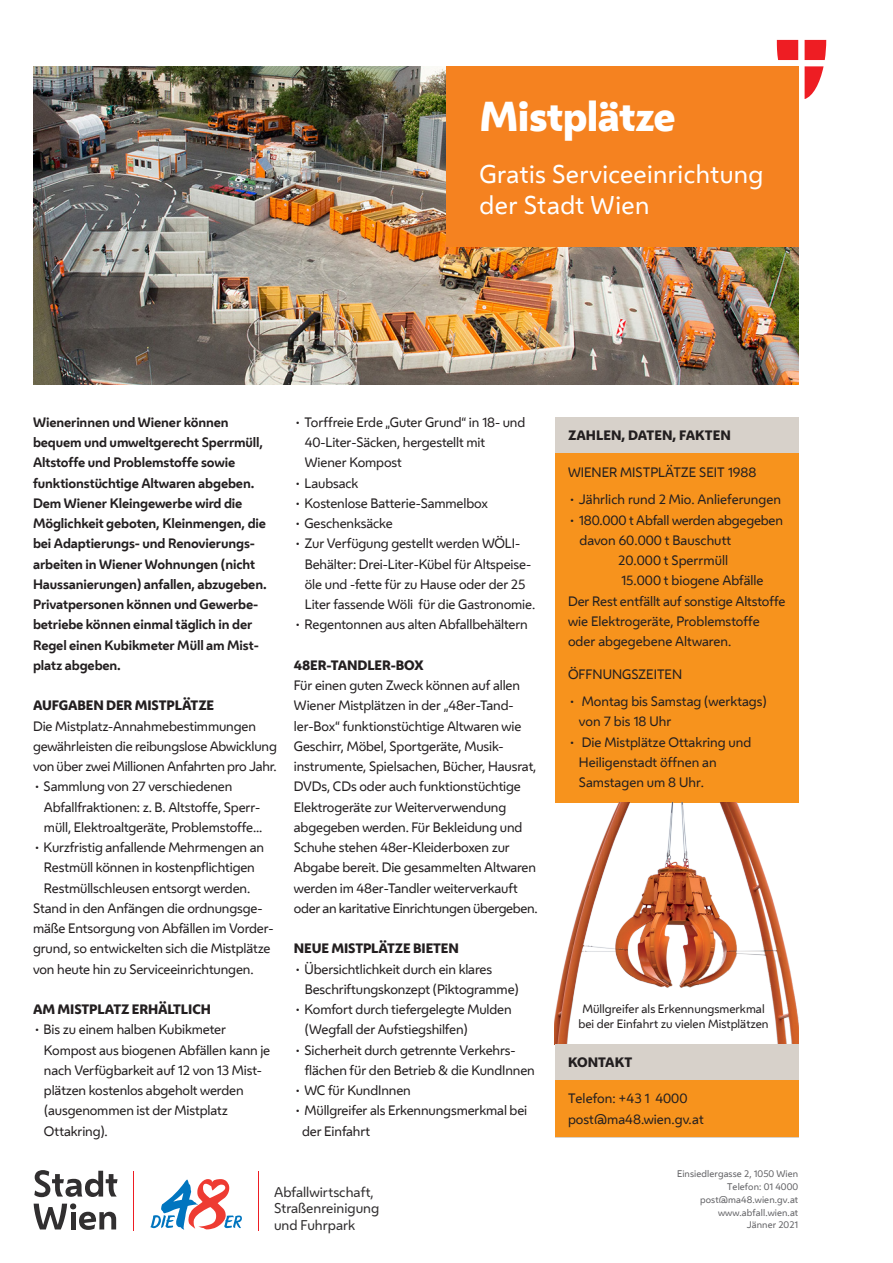
<style>
.page{position:relative;width:893px;height:1263px;background:#fff}
.page>*{position:absolute;margin:0;border:0;box-sizing:border-box;transform-origin:0 0}
.t1{font:800 39px "Wiener Melange";letter-spacing:-.015em;color:#fff}
.t2{font:24px/31.5px "Wiener Melange";letter-spacing:.015em;color:#fff}
.t3{font:13.2px/16px "Wiener Melange";color:#312f30}
.t4{font:12.75px/20.2px "Wiener Melange";letter-spacing:-.01em;color:#231f20}
.t5{font:700 12.75px/20.2px "Wiener Melange";letter-spacing:-.01em;color:#231f20}
.t6{font:800 12.75px "Wiener Melange";letter-spacing:-.01em;color:#231f20}
.t7{font:11.25px/15px "Wiener Melange";color:#231f20;text-align:center}
.t8{font:9px/12.8px "Wiener Melange";letter-spacing:.01em;color:#636366;text-align:right}
</style>
<div class="page">
<div style="left:555px;top:417px;width:244px;height:373px;background:#d7d1ca"></div>
<div style="left:555px;top:453px;width:244px;height:350px;background:#f7931d"></div>
<hr style="left:258px;top:1171px;width:1px;height:59px;background:#ee1d23">
<hr style="left:134px;top:1171px;width:1px;height:59px;background:#ee1d23">
<svg style="left:777px;top:40px;width:21px;height:20px"></svg>
<svg style="left:805px;top:40px;width:21px;height:20px"></svg>
<svg style="left:805px;top:66px;width:19px;height:33px"></svg>
<img style="left:33px;top:66px;width:766px;height:318px">
<div style="left:446px;top:66px;width:353px;height:181px;background:#f58220"></div>
<img style="left:555px;top:803px;width:244px;height:241px">
<div style="left:555px;top:1044px;width:244px;height:93px;background:#d7d1ca"></div>
<div style="left:555px;top:1080px;width:244px;height:57px;background:#f7931d"></div>
<svg style="left:34px;top:1170px;width:84px;height:27px"></svg>
<svg style="left:34px;top:1203px;width:82px;height:27px"></svg>
<svg style="left:150px;top:1179px;width:92px;height:50px"></svg>
<h1 class="t1" style="left:479px;top:89px;width:198px">Mistplätze</h1>
<h1 class="t2" style="left:479px;top:157px;width:285px">Gratis Serviceeinrichtung der Stadt Wien</h1>
<p class="t5" style="left:33px;top:411px;width:235px">Wienerinnen und Wiener können bequem und umweltgerecht Sperrmüll, Altstoffe und Problemstoffe sowie funktionstüchtige Altwaren abgeben.<br>Dem Wiener Kleingewerbe wird die Möglichkeit geboten, Kleinmengen, die bei Adaptierungs- und Renovierungs&shy;arbeiten in Wiener Wohnungen (nicht Haussanierungen) anfallen, abzugeben.<br>Privatpersonen können und Gewerbe&shy;betriebe können einmal täglich in der Regel einen Kubikmeter Müll am Mist&shy;platz abgeben.</p>
<h2 class="t6" style="left:33px;top:697px;width:183px">AUFGABEN DER MISTPLÄTZE</h2>
<p class="t4" style="left:33px;top:715px;width:245px">Die Mistplatz-Annahmebestimmungen gewährleisten die reibungslose Abwicklung von über zwei Millionen Anfahrten pro Jahr.</p>
<p class="t4" style="left:44px;top:776px;width:220px;text-indent:-11px">• Sammlung von 27 verschiedenen<br>Abfallfraktionen: z. B. Altstoffe, Sperr&shy;müll, Elektroaltgeräte, Problemstoffe...</p>
<p class="t4" style="left:33px;top:837px;width:233px;text-align:center">• Kurzfristig anfallende Mehrmengen an<br>Restmüll können in kostenpflichtigen<br>Restmüllschleusen entsorgt werden.</p>
<p class="t4" style="left:33px;top:897px;width:242px">Stand in den Anfängen die ordnungsge&shy;mäße Entsorgung von Abfällen im Vorder&shy;grund, so entwickelten sich die Mistplätze von heute hin zu Serviceeinrichtungen.</p>
<h2 class="t6" style="left:33px;top:1001px;width:179px">AM MISTPLATZ ERHÄLTLICH</h2>
<p class="t4" style="left:44px;top:1019px;width:228px;text-indent:-11px">• Bis zu einem halben Kubikmeter<br>Kompost aus biogenen Abfällen kann je nach Verfügbarkeit auf 12 von 13 Mist&shy;plätzen kostenlos abgeholt werden (ausgenommen ist der Mistplatz<br>Ottakring).</p>
<p class="t4" style="left:305px;top:411px;width:222px;text-indent:-11px">• Torffreie Erde „Guter Grund“ in 18- und<br>40-Liter-Säcken, hergestellt mit<br>Wiener Kompost</p>
<p class="t4" style="left:294px;top:472px;width:66px">• Laubsack</p>
<p class="t4" style="left:294px;top:492px;width:196px">• Kostenlose Batterie-Sammelbox</p>
<p class="t4" style="left:294px;top:513px;width:100px">• Geschenksäcke</p>
<p class="t4" style="left:305px;top:533px;width:232px;text-indent:-11px">• Zur Verfügung gestellt werden WÖLI-Behälter: Drei-Liter-Kübel für Altspeise&shy;öle und -fette für zu Hause oder der 25<br>Liter fassende Wöli für die Gastronomie.</p>
<p class="t4" style="left:294px;top:614px;width:236px">• Regentonnen aus alten Abfallbehältern</p>
<h2 class="t6" style="left:294px;top:656px;width:132px">48ER-TANDLER-BOX</h2>
<p class="t4" style="left:294px;top:675px;width:245px">Für einen guten Zweck können auf allen Wiener Mistplätzen in der „48er-Tand&shy;ler-Box“ funktionstüchtige Altwaren wie Geschirr, Möbel, Sportgeräte, Musik&shy;instrumente, Spielsachen, Bücher, Hausrat, DVDs, CDs oder auch funktionstüchtige Elektrogeräte zur Weiterverwendung abgegeben werden. Für Bekleidung und Schuhe stehen 48er-Kleiderboxen zur Abgabe bereit. Die gesammelten Altwaren werden im 48er-Tandler weiterverkauft oder an karitative Einrichtungen übergeben.</p>
<h2 class="t6" style="left:294px;top:940px;width:167px">NEUE MISTPLÄTZE BIETEN</h2>
<p class="t4" style="left:305px;top:958px;width:215px;text-indent:-11px">• Übersichtlichkeit durch ein klares<br>Beschriftungskonzept (Piktogramme)</p>
<p class="t4" style="left:305px;top:999px;width:208px;text-indent:-11px">• Komfort durch tiefergelegte Mulden (Wegfall der Aufstiegshilfen)</p>
<p class="t4" style="left:305px;top:1039px;width:232px;text-indent:-11px">• Sicherheit durch getrennte Verkehrs&shy;flächen für den Betrieb &amp; die KundInnen</p>
<p class="t4" style="left:294px;top:1080px;width:118px">• WC für KundInnen</p>
<p class="t4" style="left:302px;top:1100px;width:227px;text-indent:-8px">• Müllgreifer als Erkennungsmerkmal bei der Einfahrt</p>
<h2 class="t6" style="left:568px;top:426px;width:164px">ZAHLEN, DATEN, FAKTEN</h2>
<p class="t4" style="left:568px;top:461px;width:190px">WIENER MISTPLÄTZE SEIT 1988</p>
<p class="t4" style="left:568px;top:489px;width:215px">• Jährlich rund 2 Mio. Anlieferungen</p>
<p class="t4" style="left:579px;top:509px;width:205px;text-indent:-11px">• 180.000 t Abfall werden abgegeben davon 60.000 t Bauschutt</p>
<p class="t4" style="left:618px;top:550px;width:111px">20.000 t Sperrmüll</p>
<p class="t4" style="left:568px;top:570px;width:219px;text-indent:53px">15.000 t biogene Abfälle<br>Der Rest entfällt auf sonstige Altstoffe wie Elektrogeräte, Problemstoffe oder abgegebene Altwaren.</p>
<h3 class="t4" style="left:568px;top:664px;width:116px">ÖFFNUNGSZEITEN</h3>
<p class="t4" style="left:579px;top:691px;width:189px;text-indent:-11px">• Montag bis Samstag (werktags) von 7 bis 18 Uhr</p>
<p class="t4" style="left:579px;top:731px;width:174px;text-indent:-11px">• Die Mistplätze Ottakring und<br>Heiligenstadt öffnen an<br>Samstagen um 8 Uhr.</p>
<p class="t7" style="left:578px;top:1001px;width:192px">Müllgreifer als Erkennungsmerkmal bei der Einfahrt zu vielen Mistplätzen</p>
<h2 class="t6" style="left:568px;top:1054px;width:66px">KONTAKT</h2>
<p class="t4" style="left:568px;top:1088px;width:137px">Telefon: +43 1 4000 post@ma48.wien.gv.at</p>
<p class="t3" style="left:274px;top:1185px;width:107px">Abfallwirtschaft,<br>Straßenreinigung und Fuhrpark</p>
<p class="t8" style="left:677px;top:1167px;width:123px">Einsiedlergasse 2, 1050 Wien<br>Telefon: 01 4000 post@ma48.wien.gv.at www.abfall.wien.at<br>Jänner 2021</p>
</div>
